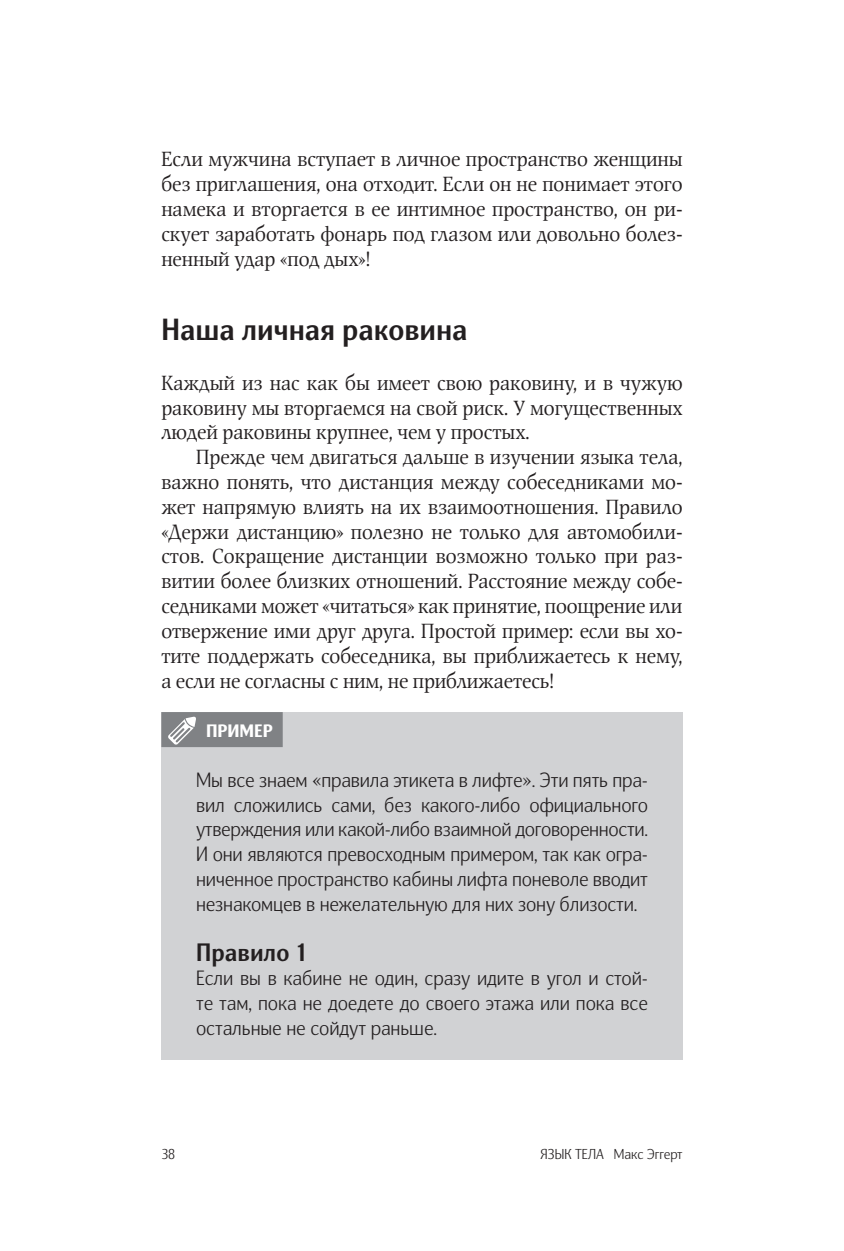
<style>
.page{position:relative;width:844px;height:1251px;background:#fff}
.page>*{position:absolute;margin:0;border:0;box-sizing:border-box;transform-origin:0 0}
.Текст_подзаг{font:700 29.75px "Nat Grotesk";color:#231f20}
.ПЛАШКА_подзаг{font:700 24.5px "Nat Grotesk";color:#231f20}
.Текст{font:20.12px/24.8px "Nat Flight";letter-spacing:-.005em;color:#231f20;text-align:justify}
.ПЛАШКА_текст{font:300 20.12px/24.8px "Nat Grotesk";letter-spacing:-.005em;color:#231f20;text-align:justify}
.Текст_без_отступа{font:20.12px/24.8px "Nat Flight";color:#231f20;text-align:justify}
.плашка{font:900 17.5px "Nat Grotesk";color:#fff}
.t1{font:300 14px "Nat Grotesk";color:#231f20}
</style>
<div class="page">
<div style="left:161px;top:712px;width:521px;height:347px;background:#d1d2d4"></div>
<div style="left:161px;top:712px;width:121px;height:35px;background:#808285"></div>
<svg style="left:168px;top:716px;width:28px;height:28px"></svg>
<p class="Текст_без_отступа" style="left:161px;top:147px;width:522px">Если мужчина вступает в личное пространство женщины без приглашения, она отходит. Если он не понимает этого намека и вторгается в ее интимное пространство, он ри&shy;скует заработать фонарь под глазом или довольно болез&shy;ненный удар «под дых»!</p>
<p class="Текст_подзаг" style="left:161px;top:310px;width:307px">Наша личная раковина</p>
<p class="Текст_без_отступа" style="left:161px;top:371px;width:522px">Каждый из нас как бы имеет свою раковину, и в чужую раковину мы вторгаемся на свой риск. У могущественных людей раковины крупнее, чем у простых.</p>
<p class="Текст" style="left:161px;top:445px;width:522px;text-indent:35px">Прежде чем двигаться дальше в изучении языка тела, важно понять, что дистанция между собеседниками мо&shy;жет напрямую влиять на их взаимоотношения. Правило «Держи дистанцию» полезно не только для автомобили&shy;стов. Сокращение дистанции возможно только при раз&shy;витии более близких отношений. Расстояние между собе&shy;седниками может «читаться» как принятие, поощрение или отвержение ими друг друга. Простой пример: если вы хо&shy;тите поддержать собеседника, вы приближаетесь к нему, а если не согласны с ним, не приближаетесь!</p>
<p class="плашка" style="left:206px;top:720px;width:68px">ПРИМЕР</p>
<p class="ПЛАШКА_текст" style="left:196px;top:769px;width:453px">Мы все знаем «правила этикета в лифте». Эти пять пра&shy;вил сложились сами, без какого-либо официального утверждения или какой-либо взаимной договоренности.<br>И они являются превосходным примером, так как огра&shy;ниченное пространство кабины лифта поневоле вводит незнакомцев в нежелательную для них зону близости.</p>
<p class="ПЛАШКА_подзаг" style="left:196px;top:936px;width:113px">Правило 1</p>
<p class="ПЛАШКА_текст" style="left:196px;top:967px;width:453px">Если вы в кабине не один, сразу идите в угол и стой&shy;те там, пока не доедете до своего этажа или пока все остальные не сойдут раньше.</p>
<p class="t1" style="left:161px;top:1145px;width:15px">38</p>
<p class="t1" style="left:540px;top:1145px;width:143px">ЯЗЫК ТЕЛА Макс Эггерт</p>
</div>
